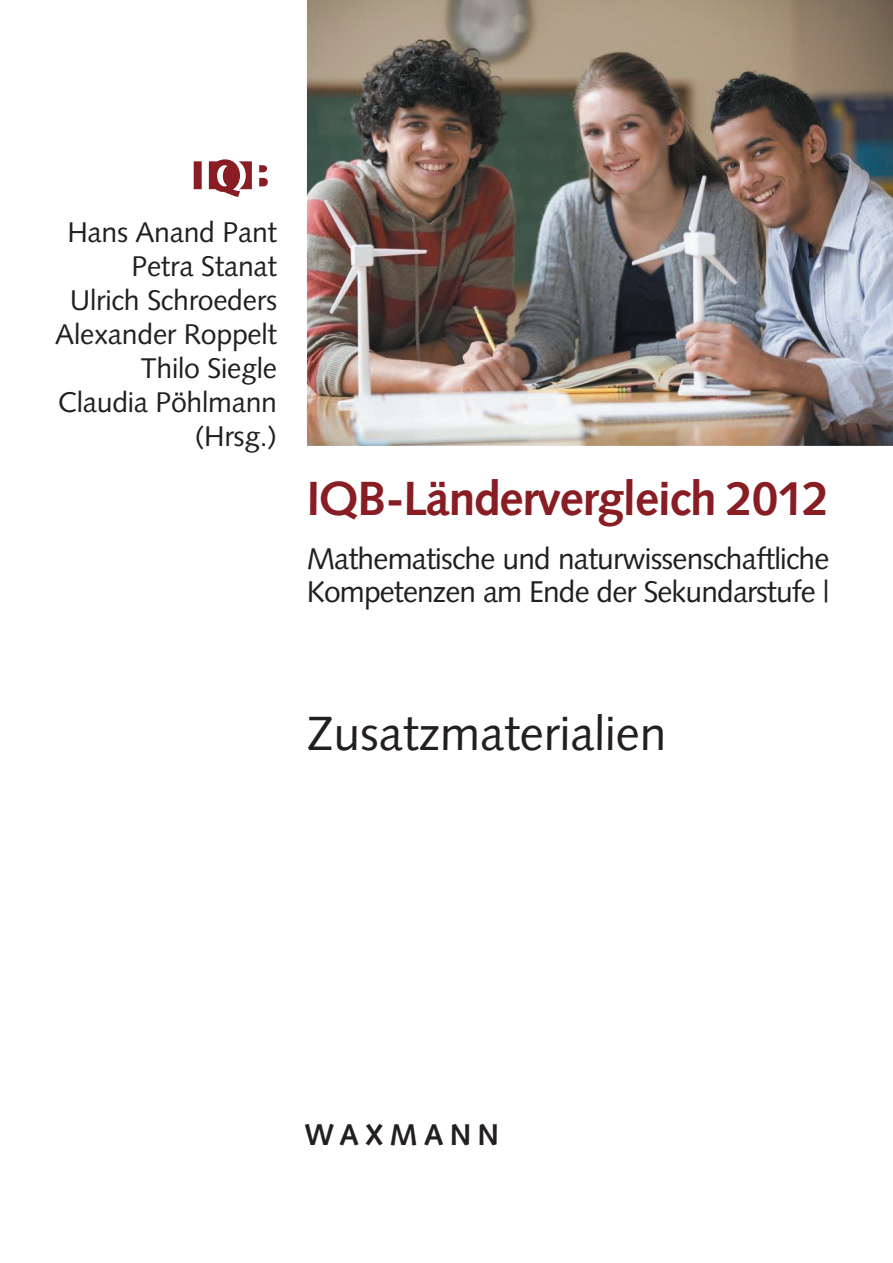
<style>
.page{position:relative;width:893px;height:1263px;background:#fff}
.page>*{position:absolute;margin:0;border:0;box-sizing:border-box;transform-origin:0 0}
.t1{font:700 48px "Syntax";letter-spacing:-.025em;color:#881d24}
.t2{font:48px "Syntax";color:#231f20}
.t3{font:30px/33px "Syntax";letter-spacing:-.025em;color:#231f20}
.t4{font:700 30px "Syntax";letter-spacing:.2em;color:#231f20}
.t5{font:28.5px/34.2px "Syntax";letter-spacing:-.01em;color:#231f20;text-align:right}
</style>
<div class="page">
<img style="left:307px;top:0;width:585px;height:446px">
<svg style="left:194px;top:159px;width:74px;height:38px"></svg>
<p class="t5" style="left:55px;top:217px;width:223px">Hans Anand Pant<br>Petra Stanat<br>Ulrich Schroeders<br>Alexander Roppelt<br>Thilo Siegle<br>Claudia Pöhlmann (Hrsg.)</p>
<h1 class="t1" style="left:307px;top:479px;width:524px">IQB-Ländervergleich 2012</h1>
<p class="t3" style="left:307px;top:545px;width:524px">Mathematische und naturwissenschaftliche<br>Kompetenzen am Ende der Sekundarstufe |</p>
<h1 class="t2" style="left:307px;top:714px;width:361px">Zusatzmaterialien</h1>
<p class="t4" style="left:304px;top:1122px;width:196px">WAXMANN</p>
</div>
